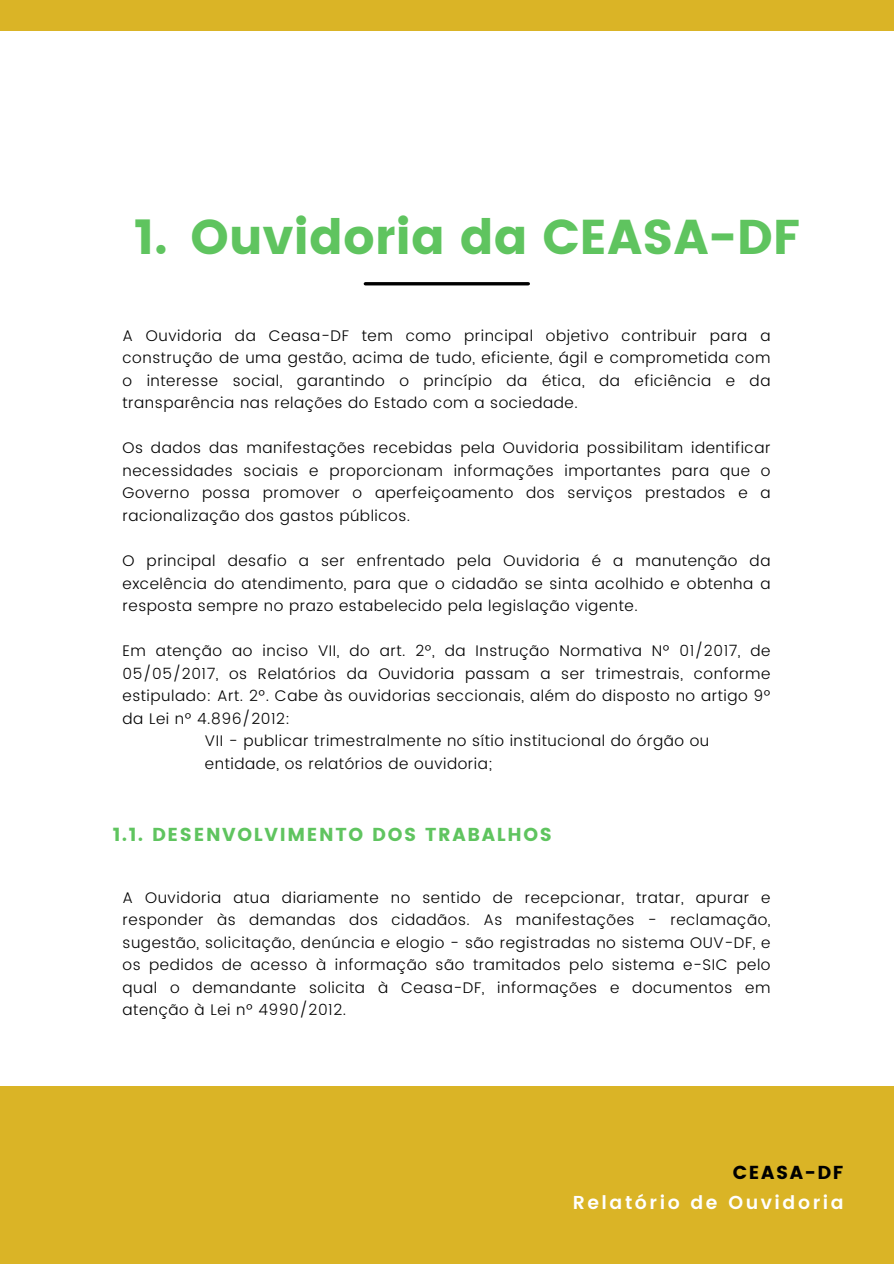
<style>
.page{position:relative;width:894px;height:1264px;background:#fff}
.page>*{position:absolute;margin:0;border:0;box-sizing:border-box;transform-origin:0 0}
.t1{font:48.75px "Poppins";color:#5fc45f}
.t2{font:18.75px "Poppins";letter-spacing:.09em;color:#5fc45f}
.t3{font:600 18.75px "Poppins";letter-spacing:.135em;color:#fff}
.t4{font:18.75px "Poppins";letter-spacing:.09em;color:#000}
.t5{font:300 15.3px/22.5px "Poppins";letter-spacing:.035em;color:#000;text-align:justify}
</style>
<div class="page">
<div style="left:0;top:1086px;width:893px;height:177px;background:#dab426"></div>
<div style="left:0;top:0;width:893px;height:31px;background:#dab426"></div>
<hr style="left:365px;top:282px;width:163px;height:3px;background:#000">
<p class="t1" style="left:134px;top:208px;width:667px">1. Ouvidoria da CEASA-DF</p>
<p class="t5" style="left:122px;top:324px;width:649px">A Ouvidoria da Ceasa-DF tem como principal objetivo contribuir para a construção de uma gestão, acima de tudo, eficiente, ágil e comprometida com o interesse social, garantindo o princípio da ética, da eficiência e da transparência nas relações do Estado com a sociedade.</p>
<p class="t5" style="left:122px;top:437px;width:649px">Os dados das manifestações recebidas pela Ouvidoria possibilitam identificar necessidades sociais e proporcionam informações importantes para que o Governo possa promover o aperfeiçoamento dos serviços prestados e a racionalização dos gastos públicos.</p>
<p class="t5" style="left:122px;top:549px;width:649px">O principal desafio a ser enfrentado pela Ouvidoria é a manutenção da excelência do atendimento, para que o cidadão se sinta acolhido e obtenha a resposta sempre no prazo estabelecido pela legislação vigente.</p>
<p class="t5" style="left:122px;top:639px;width:649px">Em atenção ao inciso VII, do art. 2º, da Instrução Normativa Nº 01/2017, de 05/05/2017, os Relatórios da Ouvidoria passam a ser trimestrais, conforme estipulado: Art. 2º. Cabe às ouvidorias seccionais, além do disposto no artigo 9º da Lei nº 4.896/2012:</p>
<p class="t5" style="left:205px;top:729px;width:505px">VII - publicar trimestralmente no sítio institucional do órgão ou</p>
<p class="t5" style="left:205px;top:752px;width:289px">entidade, os relatórios de ouvidoria;</p>
<p class="t2" style="left:113px;top:823px;width:440px">1.1. DESENVOLVIMENTO DOS TRABALHOS</p>
<p class="t5" style="left:122px;top:886px;width:649px">A Ouvidoria atua diariamente no sentido de recepcionar, tratar, apurar e responder às demandas dos cidadãos. As manifestações - reclamação, sugestão, solicitação, denúncia e elogio - são registradas no sistema OUV-DF, e os pedidos de acesso à informação são tramitados pelo sistema e-SIC pelo qual o demandante solicita à Ceasa-DF, informações e documentos em atenção à Lei nº 4990/2012.</p>
<h2 class="t4" style="left:732px;top:1161px;width:112px">CEASA-DF</h2>
<p class="t3" style="left:572px;top:1191px;width:272px">Relatório de Ouvidoria</p>
</div>
